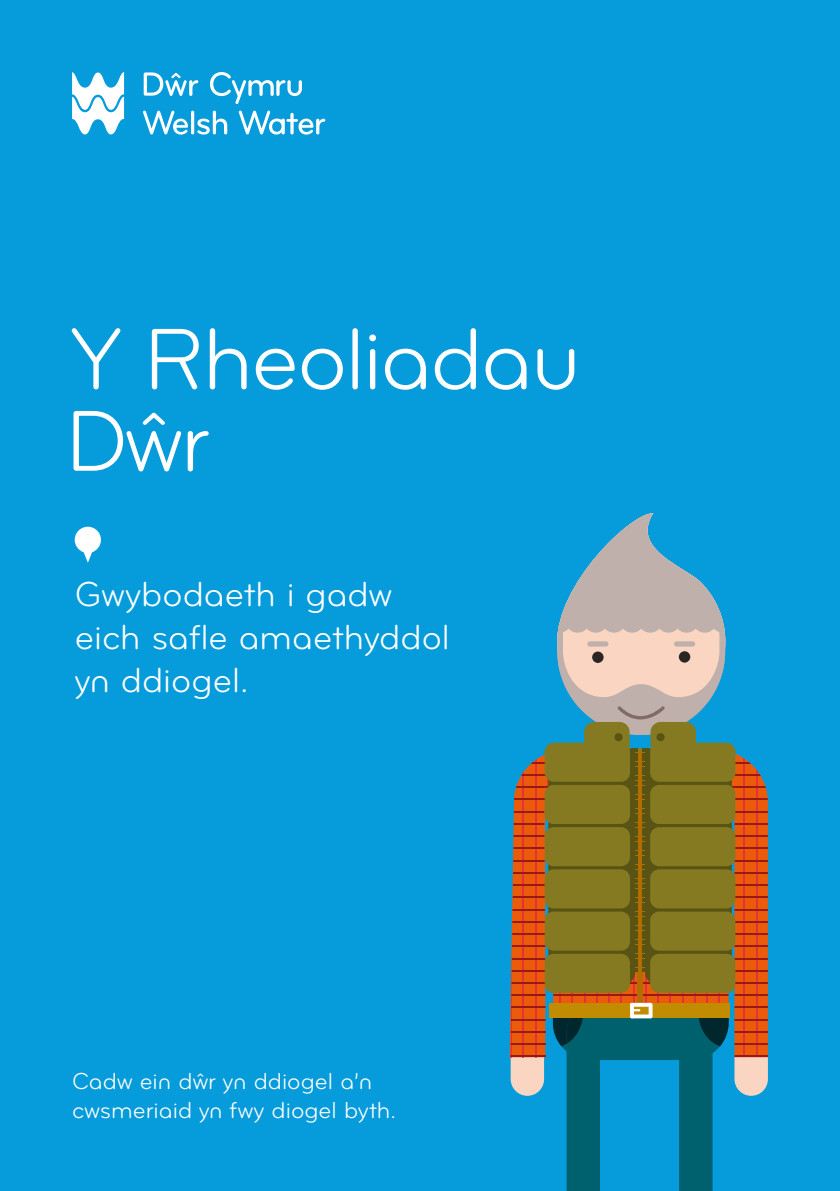
<style>
.page{position:relative;width:840px;height:1191px;background:#fff}
.page>*{position:absolute;margin:0;border:0;box-sizing:border-box;transform-origin:0 0}
.t1{font:89.8px/82px "Bryant Pro Regular Alternate";letter-spacing:-.025em;color:#fff}
.t2{font:36px/43.2px "Bryant Pro Regular Alternate";color:#fff}
.t3{font:24px/28.8px "Bryant Pro Regular Alternate";color:#fff}
</style>
<div class="page">
<div style="left:0;top:0;width:839px;height:1191px;background:#069bda"></div>
<svg style="left:72px;top:72px;width:52px;height:62px"></svg>
<svg style="left:143px;top:111px;width:45px;height:24px"></svg>
<hr style="left:191px;top:111px;width:3px;height:23px;background:#fff;border-radius:2px">
<svg style="left:197px;top:111px;width:30px;height:24px"></svg>
<svg style="left:239px;top:111px;width:86px;height:24px"></svg>
<svg style="left:144px;top:72px;width:54px;height:24px"></svg>
<svg style="left:210px;top:72px;width:92px;height:32px"></svg>
<svg style="left:75px;top:527px;width:26px;height:36px"></svg>
<svg style="left:509px;top:751px;width:258px;height:306px;background:#cb5f25"></svg>
<svg style="left:734px;top:1057px;width:33px;height:38px"></svg>
<svg style="left:510px;top:1057px;width:33px;height:38px"></svg>
<hr style="left:669px;top:750px;width:2px;height:307px;background:#e83038">
<hr style="left:693px;top:750px;width:2px;height:307px;background:#e83038">
<hr style="left:595px;top:750px;width:2px;height:307px;background:#e83038">
<hr style="left:644px;top:750px;width:2px;height:307px;background:#e83038">
<hr style="left:718px;top:750px;width:2px;height:307px;background:#e83038">
<hr style="left:743px;top:750px;width:2px;height:307px;background:#e83038">
<hr style="left:571px;top:750px;width:2px;height:307px;background:#e83038">
<hr style="left:620px;top:750px;width:2px;height:307px;background:#e83038">
<hr style="left:522px;top:750px;width:2px;height:307px;background:#e83038">
<hr style="left:546px;top:750px;width:2px;height:307px;background:#e83038">
<hr style="left:657px;top:750px;width:1px;height:307px;background:#e83038">
<hr style="left:681px;top:750px;width:2px;height:307px;background:#e83038">
<hr style="left:583px;top:750px;width:2px;height:307px;background:#e83038">
<hr style="left:632px;top:750px;width:2px;height:307px;background:#e83038">
<hr style="left:755px;top:750px;width:2px;height:307px;background:#e83038">
<hr style="left:510px;top:750px;width:1px;height:307px;background:#e83038">
<hr style="left:706px;top:750px;width:1px;height:307px;background:#e83038">
<hr style="left:559px;top:750px;width:1px;height:307px;background:#e83038">
<hr style="left:608px;top:750px;width:1px;height:307px;background:#e83038">
<hr style="left:534px;top:750px;width:2px;height:307px;background:#e83038">
<hr style="left:510px;top:945px;width:257px;height:2px;background:#991a14">
<hr style="left:510px;top:969px;width:257px;height:2px;background:#991a14">
<hr style="left:510px;top:872px;width:257px;height:1px;background:#991a14">
<hr style="left:510px;top:921px;width:257px;height:1px;background:#991a14">
<hr style="left:510px;top:1043px;width:257px;height:2px;background:#991a14">
<hr style="left:510px;top:994px;width:257px;height:2px;background:#991a14">
<hr style="left:510px;top:1018px;width:257px;height:2px;background:#991a14">
<hr style="left:510px;top:847px;width:257px;height:2px;background:#991a14">
<hr style="left:510px;top:896px;width:257px;height:2px;background:#991a14">
<hr style="left:510px;top:798px;width:257px;height:2px;background:#991a14">
<hr style="left:510px;top:823px;width:257px;height:1px;background:#991a14">
<hr style="left:510px;top:933px;width:257px;height:2px;background:#991a14">
<hr style="left:510px;top:957px;width:257px;height:2px;background:#991a14">
<hr style="left:510px;top:859px;width:257px;height:2px;background:#991a14">
<hr style="left:510px;top:908px;width:257px;height:2px;background:#991a14">
<hr style="left:510px;top:1031px;width:257px;height:2px;background:#991a14">
<hr style="left:510px;top:1055px;width:257px;height:2px;background:#991a14">
<hr style="left:510px;top:761px;width:257px;height:2px;background:#991a14">
<hr style="left:510px;top:786px;width:257px;height:2px;background:#991a14">
<hr style="left:510px;top:750px;width:257px;height:1px;background:#991a14">
<hr style="left:510px;top:774px;width:257px;height:1px;background:#991a14">
<hr style="left:510px;top:982px;width:257px;height:2px;background:#991a14">
<hr style="left:510px;top:1006px;width:257px;height:2px;background:#991a14">
<hr style="left:510px;top:835px;width:257px;height:2px;background:#991a14">
<hr style="left:510px;top:884px;width:257px;height:2px;background:#991a14">
<hr style="left:510px;top:810px;width:257px;height:2px;background:#991a14">
<div style="left:637px;top:750px;width:5px;height:305px;background:#b06e00"></div>
<div style="left:549px;top:1003px;width:180px;height:14px;background:#c28c00"></div>
<svg style="left:629px;top:1002px;width:22px;height:4px"></svg>
<svg style="left:648px;top:1002px;width:4px;height:16px"></svg>
<svg style="left:629px;top:1002px;width:4px;height:16px"></svg>
<svg style="left:552px;top:1009px;width:176px;height:182px"></svg>
<svg style="left:557px;top:513px;width:168px;height:222px"></svg>
<div style="left:673px;top:641px;width:21px;height:5px;background:#bfb0ab;border-radius:3px"></div>
<div style="left:587px;top:641px;width:21px;height:5px;background:#bfb0ab;border-radius:3px"></div>
<div style="left:544px;top:742px;width:85px;height:39px;background:#857a21;border-radius:9px"></div>
<div style="left:544px;top:785px;width:85px;height:39px;background:#857a21;border-radius:9px"></div>
<div style="left:544px;top:827px;width:85px;height:39px;background:#857a21;border-radius:9px"></div>
<div style="left:544px;top:869px;width:85px;height:39px;background:#857a21;border-radius:9px"></div>
<div style="left:544px;top:911px;width:85px;height:39px;background:#857a21;border-radius:9px"></div>
<div style="left:544px;top:953px;width:85px;height:40px;background:#857a21;border-radius:9px"></div>
<div style="left:584px;top:722px;width:45px;height:34px;background:#857a21;border-radius:10px"></div>
<div style="left:649px;top:742px;width:86px;height:39px;background:#857a21;border-radius:9px"></div>
<div style="left:649px;top:785px;width:86px;height:39px;background:#857a21;border-radius:9px"></div>
<div style="left:649px;top:827px;width:86px;height:39px;background:#857a21;border-radius:9px"></div>
<div style="left:649px;top:869px;width:86px;height:39px;background:#857a21;border-radius:9px"></div>
<div style="left:649px;top:911px;width:86px;height:39px;background:#857a21;border-radius:9px"></div>
<div style="left:649px;top:953px;width:86px;height:40px;background:#857a21;border-radius:9px"></div>
<div style="left:650px;top:722px;width:45px;height:34px;background:#857a21;border-radius:10px"></div>
<svg style="left:548px;top:748px;width:183px;height:235px"></svg>
<div style="left:614px;top:733px;width:8px;height:8px;background:#595414;border-radius:50%"></div>
<div style="left:656px;top:733px;width:8px;height:8px;background:#595414;border-radius:50%"></div>
<p class="t1" style="left:65px;top:320px;width:517px">Y Rheoliadau<br>Dŵr</p>
<p class="t2" style="left:75px;top:573px;width:376px">Gwybodaeth i gadw eich safle amaethyddol yn ddiogel.</p>
<p class="t3" style="left:72px;top:1067px;width:325px">Cadw ein dŵr yn ddiogel a’n cwsmeriaid yn fwy diogel byth.</p>
</div>
